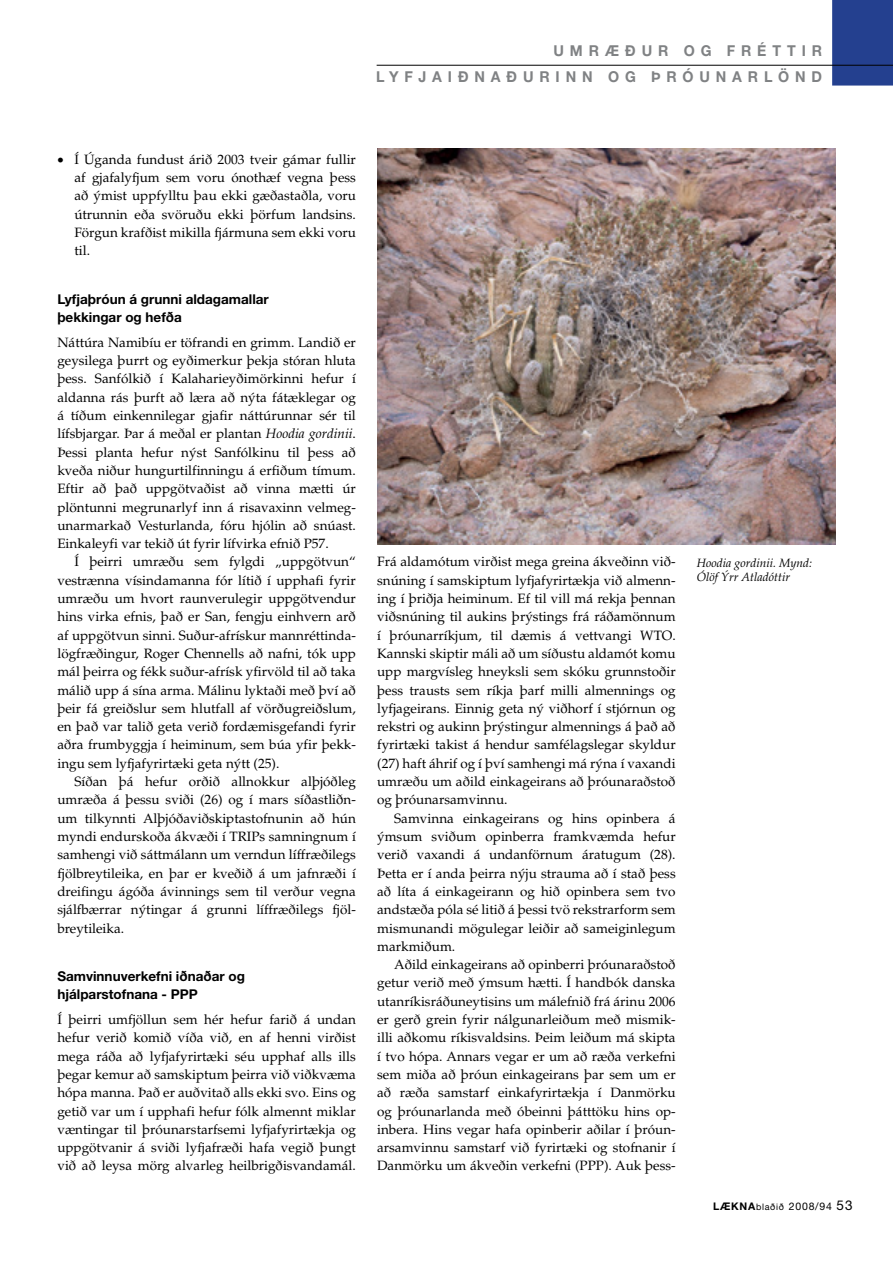
<style>
.page{position:relative;width:893px;height:1263px;background:#fff}
.page>*{position:absolute;margin:0;border:0;box-sizing:border-box;transform-origin:0 0}
.t1{font:700 15px/25.5px "Helvetica Neue";letter-spacing:.415em;color:#808284;text-align:right;scale:.95 1}
.t2{font:13.5px/18.3px "Palatino";color:#000;text-align:justify}
.t3{font:700 13.5px/18px "Helvetica Neue";color:#000}
.t4{font:italic 12px/13.5px "Palatino";color:#000}
.t5{font:10.5px "Helvetica Neue";letter-spacing:.075em;color:#000}
.s1{font-style:italic}
.s2{font-weight:700}
.s3{font-size:9px}
.s4{font-size:13.5px}
</style>
<div class="page">
<div style="left:832px;top:0;width:61px;height:86px;background:#24408f"></div>
<hr style="left:377px;top:65px;width:516px;height:1px;background:#000">
<img style="left:377px;top:149px;width:459px;height:395px">
<p class="t1" style="left:376px;top:38px;width:471px">UMRÆÐUR OG FRÉTTIR<br>LYFJAIÐNAÐURINN OG ÞRÓUNARLÖND</p>
<p class="t2" style="left:74px;top:150px;width:283px;text-indent:-17px">• Í Úganda fundust árið 2003 tveir gámar fullir af gjafalyfjum sem voru ónothæf vegna þess að ýmist uppfylltu þau ekki gæðastaðla, voru útrunnin eða svöruðu ekki þörfum landsins.<br>Förgun krafðist mikilla fjármuna sem ekki voru til.</p>
<p class="t3" style="left:57px;top:290px;width:213px">Lyfjaþróun á grunni aldagamallar þekkingar og hefða</p>
<p class="t2" style="left:57px;top:333px;width:300px">Náttúra Namibíu er töfrandi en grimm. Landið er geysilega þurrt og eyðimerkur þekja stóran hluta þess. Sanfólkið í Kalaharieyðimörkinni hefur í aldanna rás þurft að læra að nýta fátæklegar og á tíðum einkennilegar gjafir náttúrunnar sér til lífsbjargar. Þar á meðal er plantan <span class="s1">Hoodia gordinii</span>.<br>Þessi planta hefur nýst Sanfólkinu til þess að kveða niður hungurtilfinningu á erfiðum tímum.<br>Eftir að það uppgötvaðist að vinna mætti úr plöntunni megrunarlyf inn á risavaxinn velmeg&shy;unarmarkað Vesturlanda, fóru hjólin að snúast.<br>Einkaleyfi var tekið út fyrir lífvirka efnið P57.</p>
<p class="t2" style="left:57px;top:553px;width:300px;text-indent:17px">Í þeirri umræðu sem fylgdi „uppgötvun“ vestrænna vísindamanna fór lítið í upphafi fyrir umræðu um hvort raunverulegir uppgötvendur hins virka efnis, það er San, fengju einhvern arð af uppgötvun sinni. Suður-afrískur mannréttinda&shy;lögfræðingur, Roger Chennells að nafni, tók upp mál þeirra og fékk suður-afrísk yfirvöld til að taka málið upp á sína arma. Málinu lyktaði með því að þeir fá greiðslur sem hlutfall af vörðugreiðslum, en það var talið geta verið fordæmisgefandi fyrir aðra frumbyggja í heiminum, sem búa yfir þekk&shy;ingu sem lyfjafyrirtæki geta nýtt (25).</p>
<p class="t2" style="left:57px;top:773px;width:300px;text-indent:17px">Síðan þá hefur orðið allnokkur alþjóðleg umræða á þessu sviði (26) og í mars síðastliðn&shy;um tilkynnti Alþjóðaviðskiptastofnunin að hún myndi endurskoða ákvæði í TRIPs samningnum í samhengi við sáttmálann um verndun líffræðilegs fjölbreytileika, en þar er kveðið á um jafnræði í dreifingu ágóða ávinnings sem til verður vegna sjálfbærrar nýtingar á grunni líffræðilegs fjöl&shy;breytileika.</p>
<p class="t3" style="left:57px;top:967px;width:189px">Samvinnuverkefni iðnaðar og hjálparstofnana - PPP</p>
<p class="t2" style="left:57px;top:1010px;width:300px">Í þeirri umfjöllun sem hér hefur farið á undan hefur verið komið víða við, en af henni virðist mega ráða að lyfjafyrirtæki séu upphaf alls ills þegar kemur að samskiptum þeirra við viðkvæma hópa manna. Það er auðvitað alls ekki svo. Eins og getið var um í upphafi hefur fólk almennt miklar væntingar til þróunarstarfsemi lyfjafyrirtækja og uppgötvanir á sviði lyfjafræði hafa vegið þungt við að leysa mörg alvarleg heilbrigðisvandamál.</p>
<p class="t2" style="left:377px;top:553px;width:300px">Frá aldamótum virðist mega greina ákveðinn við&shy;snúning í samskiptum lyfjafyrirtækja við almenn&shy;ing í þriðja heiminum. Ef til vill má rekja þennan viðsnúning til aukins þrýstings frá ráðamönnum í þróunarríkjum, til dæmis á vettvangi WTO.<br>Kannski skiptir máli að um síðustu aldamót komu upp margvísleg hneyksli sem skóku grunnstoðir þess trausts sem ríkja þarf milli almennings og lyfjageirans. Einnig geta ný viðhorf í stjórnun og rekstri og aukinn þrýstingur almennings á það að fyrirtæki takist á hendur samfélagslegar skyldur (27) haft áhrif og í því samhengi má rýna í vaxandi umræðu um aðild einkageirans að þróunaraðstoð og þróunarsamvinnu.</p>
<p class="t2" style="left:377px;top:809px;width:300px;text-indent:17px">Samvinna einkageirans og hins opinbera á ýmsum sviðum opinberra framkvæmda hefur verið vaxandi á undanförnum áratugum (28).<br>Þetta er í anda þeirra nýju strauma að í stað þess að líta á einkageirann og hið opinbera sem tvo andstæða póla sé litið á þessi tvö rekstrarform sem mismunandi mögulegar leiðir að sameiginlegum markmiðum.</p>
<p class="t2" style="left:377px;top:956px;width:300px;text-indent:17px">Aðild einkageirans að opinberri þróunaraðstoð getur verið með ýmsum hætti. Í handbók danska utanríkisráðuneytisins um málefnið frá árinu 2006 er gerð grein fyrir nálgunarleiðum með mismik&shy;illi aðkomu ríkisvaldsins. Þeim leiðum má skipta í tvo hópa. Annars vegar er um að ræða verkefni sem miða að þróun einkageirans þar sem um er að ræða samstarf einkafyrirtækja í Danmörku og þróunarlanda með óbeinni þátttöku hins op&shy;inbera. Hins vegar hafa opinberir aðilar í þróun&shy;arsamvinnu samstarf við fyrirtæki og stofnanir í Danmörku um ákveðin verkefni (PPP). Auk þess-</p>
<p class="t4" style="left:697px;top:557px;width:117px">Hoodia gordinii. Mynd:<br>Ólöf Ýrr Atladóttir</p>
<p class="t5" style="left:713px;top:1200px;width:141px"><span class="s2">LÆKNA</span><span class="s3">blaðið</span> 2008/94 <span class="s4">53</span></p>
</div>
